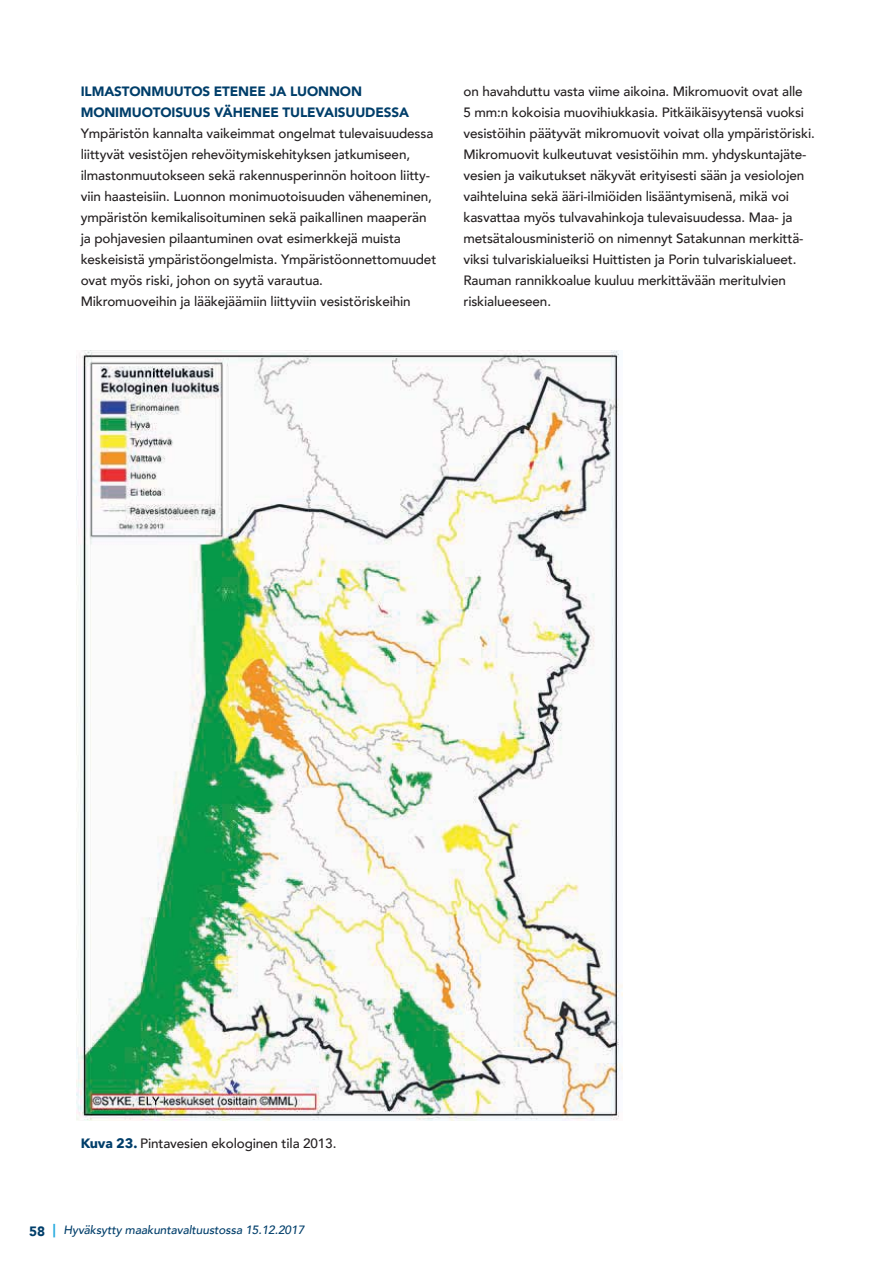
<style>
.page{position:relative;width:893px;height:1263px;background:#fff}
.page>*{position:absolute;margin:0;border:0;box-sizing:border-box;transform-origin:0 0}
.t1{font:500 13.5px/21px "Avenir";letter-spacing:-.01em;color:#231f20}
.t2{font:900 13.5px/21px "Avenir";letter-spacing:-.01em;color:#003e6a}
.t3{font:italic 500 12px "Avenir";letter-spacing:-.01em;color:#003e6a}
.s1{font-family:"Avenir Next";font-weight:700;color:#003e6a}
.s2{font-weight:900;font-style:normal;font-size:13.5px}
.s3{font-weight:900;font-style:normal;font-size:13.5px;color:#2eaddf}
</style>
<div class="page">
<img style="left:76px;top:350px;width:547px;height:770px">
<p class="t2" style="left:81px;top:81px;width:330px">ILMASTONMUUTOS ETENEE JA LUONNON<br>MONIMUOTOISUUS VÄHENEE TULEVAISUUDESSA</p>
<p class="t1" style="left:81px;top:123px;width:357px">Ympäristön kannalta vaikeimmat ongelmat tulevaisuudessa liittyvät vesistöjen rehevöitymiskehityksen jatkumiseen, ilmastonmuutokseen sekä rakennusperinnön hoitoon liitty&shy;viin haasteisiin. Luonnon monimuotoisuuden väheneminen, ympäristön kemikalisoituminen sekä paikallinen maaperän ja pohjavesien pilaantuminen ovat esimerkkejä muista keskeisistä ympäristöongelmista. Ympäristöonnettomuudet ovat myös riski, johon on syytä varautua.<br>Mikromuoveihin ja lääkejäämiin liittyviin vesistöriskeihin</p>
<p class="t1" style="left:463px;top:81px;width:353px">on havahduttu vasta viime aikoina. Mikromuovit ovat alle<br>5 mm:n kokoisia muovihiukkasia. Pitkäikäisyytensä vuoksi vesistöihin päätyvät mikromuovit voivat olla ympäristöriski.<br>Mikromuovit kulkeutuvat vesistöihin mm. yhdyskuntajäte&shy;vesien ja vaikutukset näkyvät erityisesti sään ja vesiolojen vaihteluina sekä ääri-ilmiöiden lisääntymisenä, mikä voi kasvattaa myös tulvavahinkoja tulevaisuudessa. Maa- ja metsätalousministeriö on nimennyt Satakunnan merkittä&shy;viksi tulvariskialueiksi Huittisten ja Porin tulvariskialueet.<br>Rauman rannikkoalue kuuluu merkittävään meritulvien riskialueeseen.</p>
<p class="t1" style="left:81px;top:1133px;width:257px"><span class="s1">Kuva 23.</span> Pintavesien ekologinen tila 2013.</p>
<p class="t3" style="left:29px;top:1222px;width:276px"><span class="s2">58</span> <span class="s3">|</span> Hyväksytty maakuntavaltuustossa 15.12.2017</p>
</div>
